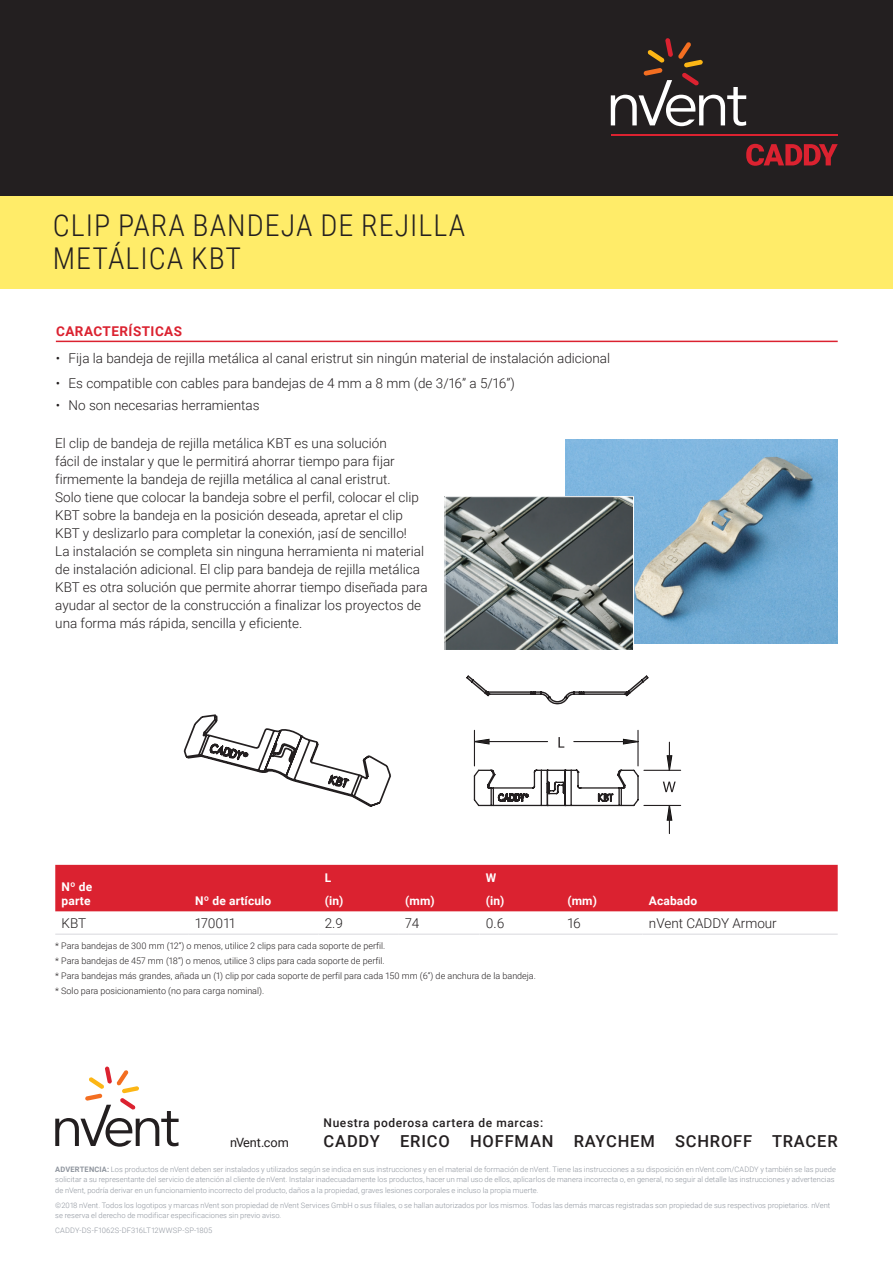
<style>
.page{position:relative;width:893px;height:1263px;background:#fff}
.page>*{position:absolute;margin:0;border:0;box-sizing:border-box;transform-origin:0 0}
.t1{font:300 30px/33.8px "Roboto Condensed";letter-spacing:.035em;color:#231f20}
.t2{font:500 16.5px "Roboto";letter-spacing:.05em;color:#231f20}
.t3{font:300 13.5px/18px "Roboto";color:#231f20}
.t4{font:700 13.5px "Roboto";letter-spacing:.035em;color:#db2230}
.t5{font:12.75px "Roboto";color:#231f20}
.t6{font:700 12px/14.2px "Roboto";letter-spacing:.01em;color:#fff}
.t7{font:500 12px "Roboto";letter-spacing:.05em;color:#231f20}
.t8{font:300 9px/15px "Roboto";color:#231f20}
.t9{font:300 7.5px/10.5px "Roboto";letter-spacing:.01em;color:#8f959e}
.s1{font-weight:700}
</style>
<div class="page">
<div style="left:0;top:196px;width:893px;height:93px;background:#ffec69"></div>
<div style="left:0;top:0;width:893px;height:196px;background:#231f20"></div>
<svg style="left:746px;top:144px;width:92px;height:22px"></svg>
<hr style="left:611px;top:134px;width:227px;height:2px;background:#db2230">
<svg style="left:611px;top:38px;width:135px;height:88px"></svg>
<hr style="left:56px;top:341px;width:782px;height:1px;background:#db2230">
<hr style="left:474px;top:730px;width:1px;height:36px;background:#231f20">
<hr style="left:637px;top:730px;width:2px;height:36px;background:#231f20">
<hr style="left:644px;top:770px;width:37px;height:1px;background:#231f20">
<hr style="left:644px;top:805px;width:37px;height:1px;background:#231f20">
<svg style="left:474px;top:737px;width:202px;height:96px"></svg>
<svg style="left:466px;top:675px;width:183px;height:30px"></svg>
<svg style="left:183px;top:714px;width:208px;height:93px"></svg>
<div style="left:55px;top:865px;width:783px;height:46px;background:#db2230"></div>
<hr style="left:55px;top:933px;width:134px;height:2px;background:#e5e5e8">
<hr style="left:189px;top:933px;width:129px;height:2px;background:#e5e5e8">
<hr style="left:318px;top:933px;width:81px;height:2px;background:#e5e5e8">
<hr style="left:399px;top:933px;width:80px;height:2px;background:#e5e5e8">
<hr style="left:479px;top:933px;width:82px;height:2px;background:#e5e5e8">
<hr style="left:561px;top:933px;width:82px;height:2px;background:#e5e5e8">
<hr style="left:643px;top:933px;width:195px;height:2px;background:#e5e5e8">
<img style="left:565px;top:440px;width:273px;height:204px">
<img style="left:446px;top:498px;width:186px;height:151px">
<div style="left:444px;top:496px;width:190px;height:155px;border:1px solid #fff"></div>
<svg style="left:55px;top:1066px;width:124px;height:81px"></svg>
<h1 class="t1" style="left:53px;top:205px;width:374px">RESISTANCE HEATING CABLE</h1>
<h1 class="t1" style="left:53px;top:207px;width:414px">CLIP PARA BANDEJA DE REJILLA<br>METÁLICA KBT</h1>
<h3 class="t4" style="left:56px;top:322px;width:128px">CARACTERÍSTICAS</h3>
<h3 class="t3" style="left:56px;top:349px;width:556px">• Fija la bandeja de rejilla metálica al canal eristrut sin ningún material de instalación adicional</h3>
<h3 class="t3" style="left:56px;top:374px;width:461px">• Es compatible con cables para bandejas de 4 mm a 8 mm (de 3/16” a 5/16”)</h3>
<h3 class="t3" style="left:56px;top:396px;width:205px">• No son necesarias herramientas</h3>
<p class="t3" style="left:55px;top:434px;width:374px">El clip de bandeja de rejilla metálica KBT es una solución<br>fácil de instalar y que le permitirá ahorrar tiempo para fijar firmemente la bandeja de rejilla metálica al canal eristrut.<br>Solo tiene que colocar la bandeja sobre el perfil, colocar el clip KBT sobre la bandeja en la posición deseada, apretar el clip KBT y deslizarlo para completar la conexión, ¡así de sencillo!<br>La instalación se completa sin ninguna herramienta ni material de instalación adicional. El clip para bandeja de rejilla metálica KBT es otra solución que permite ahorrar tiempo diseñada para ayudar al sector de la construcción a finalizar los proyectos de una forma más rápida, sencilla y eficiente.</p>
<h3 class="t6" style="left:62px;top:879px;width:32px">Nº de parte</h3>
<h3 class="t6" style="left:195px;top:893px;width:78px">Nº de artículo</h3>
<h3 class="t6" style="left:325px;top:870px;width:8px">L</h3>
<h3 class="t6" style="left:486px;top:870px;width:12px">W</h3>
<h3 class="t6" style="left:325px;top:893px;width:20px">(in)</h3>
<h3 class="t6" style="left:405px;top:893px;width:31px">(mm)</h3>
<h3 class="t6" style="left:486px;top:893px;width:20px">(in)</h3>
<h3 class="t6" style="left:567px;top:893px;width:31px">(mm)</h3>
<h3 class="t6" style="left:649px;top:893px;width:50px">Acabado</h3>
<h3 class="t3" style="left:62px;top:913px;width:26px">KBT</h3>
<h3 class="t3" style="left:195px;top:913px;width:41px">170011</h3>
<h3 class="t3" style="left:325px;top:913px;width:20px">2.9</h3>
<h3 class="t3" style="left:405px;top:913px;width:16px">74</h3>
<h3 class="t3" style="left:486px;top:913px;width:20px">0.6</h3>
<h3 class="t3" style="left:567px;top:913px;width:15px">16</h3>
<h3 class="t3" style="left:649px;top:913px;width:129px">nVent CADDY Armour</h3>
<p class="t8" style="left:55px;top:938px;width:482px">* Para bandejas de 300 mm (12”) o menos, utilice 2 clips para cada soporte de perfil.<br>* Para bandejas de 457 mm (18”) o menos, utilice 3 clips para cada soporte de perfil.<br>* Para bandejas más grandes, añada un (1) clip por cada soporte de perfil para cada 150 mm (6”) de anchura de la bandeja. * Solo para posicionamiento (no para carga nominal).</p>
<h3 class="t7" style="left:324px;top:1114px;width:221px">Nuestra poderosa cartera de marcas:</h3>
<h3 class="t5" style="left:230px;top:1133px;width:60px">nVent.com</h3>
<h2 class="t2" style="left:324px;top:1129px;width:516px">CADDY ERICO HOFFMAN RAYCHEM SCHROFF TRACER</h2>
<p class="t9" style="left:55px;top:1164px;width:782px"><span class="s1">ADVERTENCIA:</span> Los productos de nVent deben ser instalados y utilizados según se indica en sus instrucciones y en el material de formación de nVent. Tiene las instrucciones a su disposición en nVent.com/CADDY y también se las puede solicitar a su representante del servicio de atención al cliente de nVent. Instalar inadecuadamente los productos, hacer un mal uso de ellos, aplicarlos de manera incorrecta o, en general, no seguir al detalle las instrucciones y advertencias de nVent, podría derivar en un funcionamiento incorrecto del producto, daños a la propiedad, graves lesiones corporales e incluso la propia muerte.</p>
<p class="t9" style="left:55px;top:1199px;width:776px">©2018 nVent. Todos los logotipos y marcas nVent son propiedad de nVent Services GmbH o sus filiales, o se hallan autorizados por los mismos. Todas las demás marcas registradas son propiedad de sus respectivos propietarios. nVent se reserva el derecho de modificar especificaciones sin previo aviso.</p>
<p class="t9" style="left:55px;top:1225px;width:159px">CADDY-DS-F1062S-DF316LT12WWSP-SP-1805</p>
</div>
